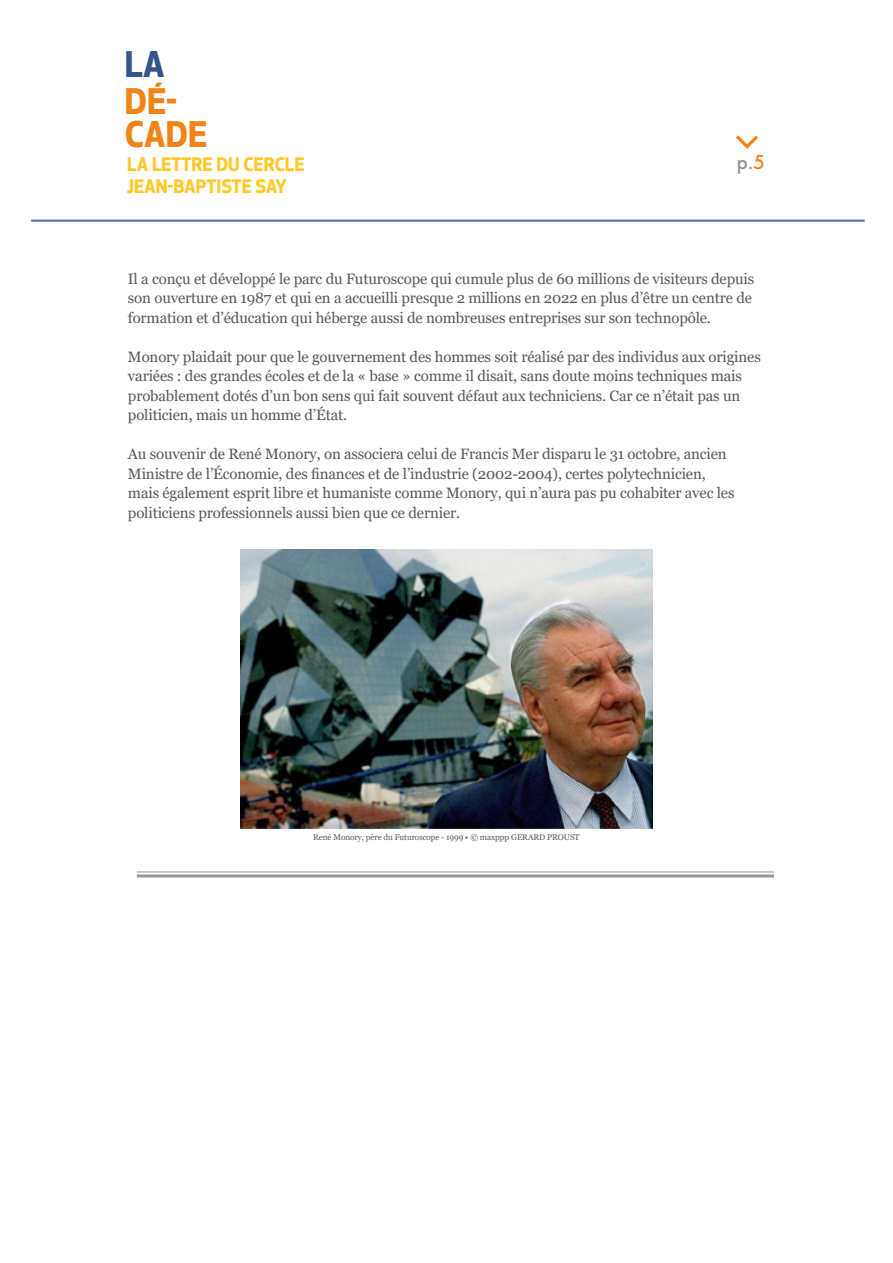
<style>
.page{position:relative;width:893px;height:1263px;background:#fff}
.page>*{position:absolute;margin:0;border:0;box-sizing:border-box;transform-origin:0 0}
.t1{font:700 34.5px/32.8px "Apex New";color:#f18418}
.t2{font:700 34.5px "Apex New";color:#355589}
.t3{font:500 21px "Futura PT";color:#939598}
.t4{font:700 18.15px/22.4px "Apex New";color:#ffc928}
.t5{font:15px/19.5px "Georgia";letter-spacing:-.01em;color:#58595b}
.t6{font:8.25px "Georgia";letter-spacing:-.01em;color:#58595b}
.s1{color:#f18418}
</style>
<div class="page">
<hr style="left:31px;top:220px;width:834px;height:1px;background:#355589">
<hr style="left:31px;top:221px;width:834px;height:1px;background:#355589">
<svg style="left:736px;top:135px;width:22px;height:14px"></svg>
<hr style="left:137px;top:871px;width:637px;height:1px;background:#939598">
<hr style="left:137px;top:874px;width:637px;height:3px;background:#939598">
<img style="left:241px;top:550px;width:411px;height:279px">
<h1 class="t2" style="left:125px;top:39px;width:41px">LA</h1>
<h1 class="t1" style="left:125px;top:83px;width:84px">DÉ-<br>CADE</h1>
<p class="t4" style="left:127px;top:153px;width:179px">LA LETTRE DU CERCLE<br>JEAN-BAPTISTE SAY</p>
<h2 class="t3" style="left:737px;top:149px;width:30px">p.<span class="s1">5</span></h2>
<p class="t5" style="left:128px;top:269px;width:628px">Il a conçu et développé le parc du Futuroscope qui cumule plus de 60 millions de visiteurs depuis son ouverture en 1987 et qui en a accueilli presque 2 millions en 2022 en plus d’être un centre de formation et d’éducation qui héberge aussi de nombreuses entreprises sur son technopôle.</p>
<p class="t5" style="left:128px;top:347px;width:634px">Monory plaidait pour que le gouvernement des hommes soit réalisé par des individus aux origines variées : des grandes écoles et de la « base » comme il disait, sans doute moins techniques mais probablement dotés d’un bon sens qui fait souvent défaut aux techniciens. Car ce n’était pas un politicien, mais un homme d’État.</p>
<p class="t5" style="left:128px;top:444px;width:608px">Au souvenir de René Monory, on associera celui de Francis Mer disparu le 31 octobre, ancien Ministre de l’Économie, des finances et de l’industrie (2002-2004), certes polytechnicien, mais également esprit libre et humaniste comme Monory, qui n’aura pas pu cohabiter avec les politiciens professionnels aussi bien que ce dernier.</p>
<p class="t6" style="left:313px;top:832px;width:268px">René Monory, père du Futuroscope - 1999 • © maxppp GERARD PROUST</p>
</div>
